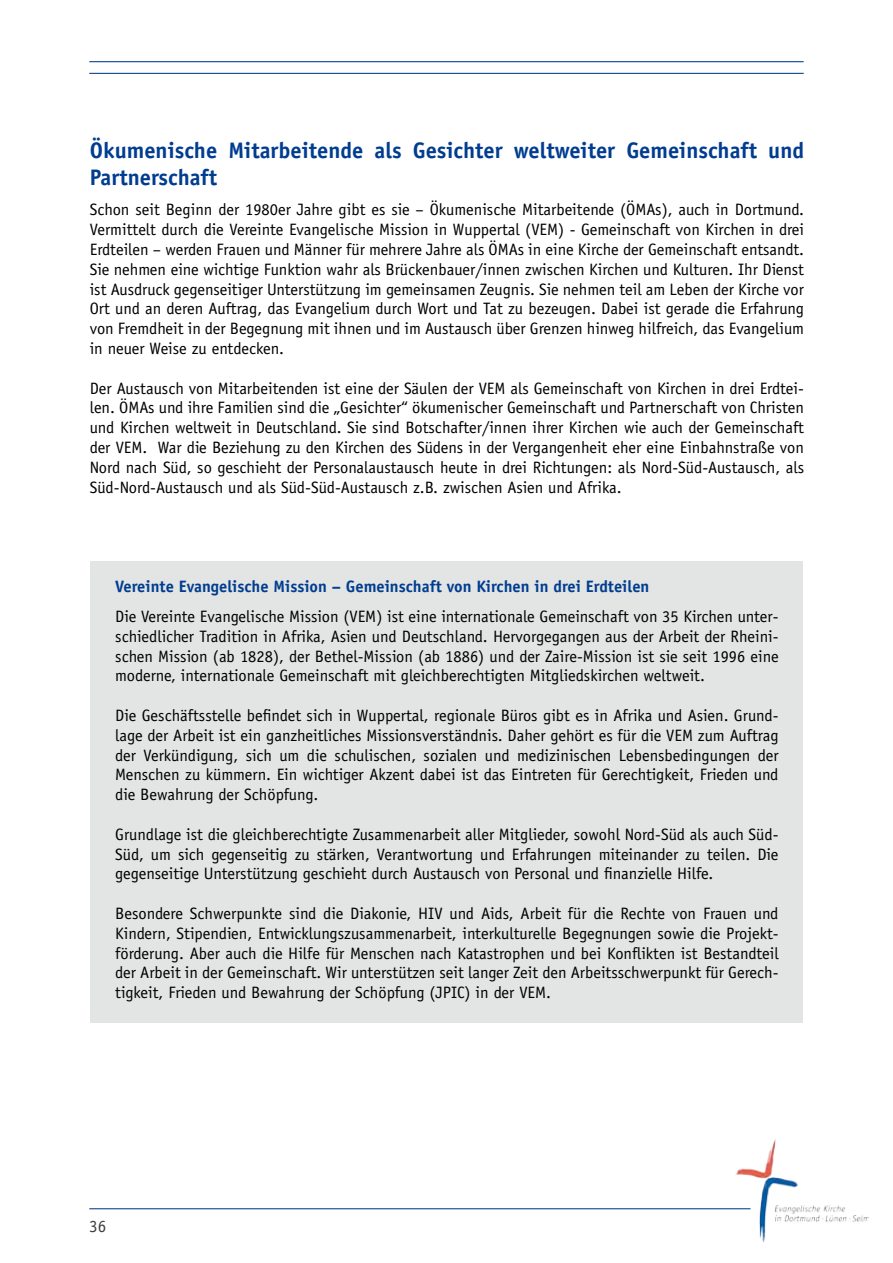
<style>
.page{position:relative;width:893px;height:1263px;background:#fff}
.page>*{position:absolute;margin:0;border:0;box-sizing:border-box;transform-origin:0 0}
.t1{font:700 22.5px/27px "Officina Sans";color:#003d90}
.t2{font:17.1px "Officina Sans";color:#3e3d40}
.t3{font:16.5px/19.8px "Officina Sans";color:#000;text-align:justify}
.t4{font:700 16.5px "Officina Sans";color:#003d90}
</style>
<div class="page">
<img style="left:735px;top:1138px;width:133px;height:104px">
<hr style="left:89px;top:1208px;width:661px;height:1px;background:#003d90">
<hr style="left:89px;top:73px;width:715px;height:1px;background:#003d90">
<hr style="left:89px;top:61px;width:715px;height:1px;background:#003d90">
<div style="left:90px;top:561px;width:713px;height:461px;background:#e3e4e4"></div>
<h1 class="t1" style="left:90px;top:137px;width:716px">Ökumenische Mitarbeitende als Gesichter weltweiter Gemeinschaft und<br>Partnerschaft</h1>
<p class="t3" style="left:90px;top:200px;width:716px">Schon seit Beginn der 1980er Jahre gibt es sie – Ökumenische Mitarbeitende (ÖMAs), auch in Dortmund.<br>Vermittelt durch die Vereinte Evangelische Mission in Wuppertal (VEM) - Gemeinschaft von Kirchen in drei Erdteilen – werden Frauen und Männer für mehrere Jahre als ÖMAs in eine Kirche der Gemeinschaft entsandt.<br>Sie nehmen eine wichtige Funktion wahr als Brückenbauer/innen zwischen Kirchen und Kulturen. Ihr Dienst ist Ausdruck gegenseitiger Unterstützung im gemeinsamen Zeugnis. Sie nehmen teil am Leben der Kirche vor Ort und an deren Auftrag, das Evangelium durch Wort und Tat zu bezeugen. Dabei ist gerade die Erfahrung von Fremdheit in der Begegnung mit ihnen und im Austausch über Grenzen hinweg hilfreich, das Evangelium in neuer Weise zu entdecken.</p>
<p class="t3" style="left:90px;top:378px;width:716px">Der Austausch von Mitarbeitenden ist eine der Säulen der VEM als Gemeinschaft von Kirchen in drei Erdtei&shy;len. ÖMAs und ihre Familien sind die „Gesichter“ ökumenischer Gemeinschaft und Partnerschaft von Christen und Kirchen weltweit in Deutschland. Sie sind Botschafter/innen ihrer Kirchen wie auch der Gemeinschaft der VEM. War die Beziehung zu den Kirchen des Südens in der Vergangenheit eher eine Einbahnstraße von Nord nach Süd, so geschieht der Personalaustausch heute in drei Richtungen: als Nord-Süd-Austausch, als Süd-Nord-Austausch und als Süd-Süd-Austausch z.B. zwischen Asien und Afrika.</p>
<p class="t4" style="left:115px;top:576px;width:536px">Vereinte Evangelische Mission – Gemeinschaft von Kirchen in drei Erdteilen</p>
<p class="t3" style="left:115px;top:606px;width:665px">Die Vereinte Evangelische Mission (VEM) ist eine internationale Gemeinschaft von 35 Kirchen unter&shy;schiedlicher Tradition in Afrika, Asien und Deutschland. Hervorgegangen aus der Arbeit der Rheini&shy;schen Mission (ab 1828), der Bethel-Mission (ab 1886) und der Zaire-Mission ist sie seit 1996 eine moderne, internationale Gemeinschaft mit gleichberechtigten Mitgliedskirchen weltweit.</p>
<p class="t3" style="left:115px;top:705px;width:665px">Die Geschäftsstelle befindet sich in Wuppertal, regionale Büros gibt es in Afrika und Asien. Grund&shy;lage der Arbeit ist ein ganzheitliches Missionsverständnis. Daher gehört es für die VEM zum Auftrag der Verkündigung, sich um die schulischen, sozialen und medizinischen Lebensbedingungen der Menschen zu kümmern. Ein wichtiger Akzent dabei ist das Eintreten für Gerechtigkeit, Frieden und die Bewahrung der Schöpfung.</p>
<p class="t3" style="left:115px;top:824px;width:665px">Grundlage ist die gleichberechtigte Zusammenarbeit aller Mitglieder, sowohl Nord-Süd als auch Süd-Süd, um sich gegenseitig zu stärken, Verantwortung und Erfahrungen miteinander zu teilen. Die gegenseitige Unterstützung geschieht durch Austausch von Personal und finanzielle Hilfe.</p>
<p class="t3" style="left:115px;top:903px;width:665px">Besondere Schwerpunkte sind die Diakonie, HIV und Aids, Arbeit für die Rechte von Frauen und Kindern, Stipendien, Entwicklungszusammenarbeit, interkulturelle Begegnungen sowie die Projekt&shy;förderung. Aber auch die Hilfe für Menschen nach Katastrophen und bei Konflikten ist Bestandteil der Arbeit in der Gemeinschaft. Wir unterstützen seit langer Zeit den Arbeitsschwerpunkt für Gerech&shy;tigkeit, Frieden und Bewahrung der Schöpfung (JPIC) in der VEM.</p>
<p class="t2" style="left:89px;top:1216px;width:19px">36</p>
</div>
